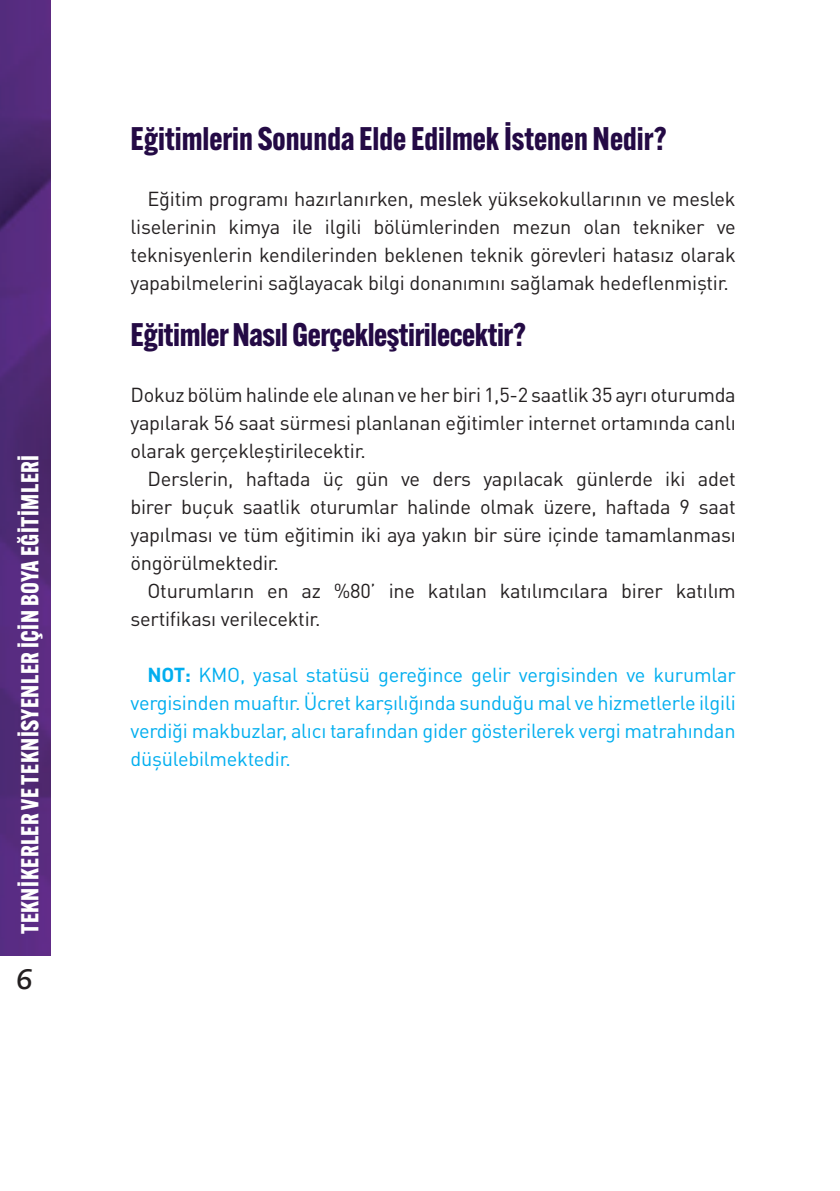
<style>
.page{position:relative;width:840px;height:1191px;background:#fff}
.page>*{position:absolute;margin:0;border:0;box-sizing:border-box;transform-origin:0 0}
.t1{font:700 32px "Alternate Gothic ATF";color:#240a45}
.t2{font:italic 28px "Caecilia T Bold";color:#231f20}
.t3{font:700 24px "Alternate Gothic ATF";letter-spacing:.02em;color:#fff}
.t4{font:20px/28px "DIN Pro";letter-spacing:-.015em;color:#231f20;text-align:justify}
.t5{font:20px/28px "DIN Pro";letter-spacing:-.015em;color:#00aeef;text-align:justify}
.s1{font-weight:700}
</style>
<div class="page">
<img style="left:0;top:0;width:51px;height:955px">
<p class="t3" style="left:15px;top:934px;width:481px;rotate:-90deg">TEKNİKERLER VE TEKNİSYENLER İÇİN BOYA EĞİTİMLERİ</p>
<h2 class="t2" style="left:16px;top:962px;width:18px">6</h2>
<h1 class="t1" style="left:130px;top:118px;width:537px">Eğitimlerin Sonunda Elde Edilmek İstenen Nedir?</h1>
<p class="t4" style="left:130px;top:184px;width:606px;text-indent:17px">Eğitim programı hazırlanırken, meslek yüksekokullarının ve meslek liselerinin kimya ile ilgili bölümlerinden mezun olan tekniker ve teknisyenlerin kendilerinden beklenen teknik görevleri hatasız olarak yapabilmelerini sağlayacak bilgi donanımını sağlamak hedeflenmiştir.</p>
<h1 class="t1" style="left:130px;top:314px;width:396px">Eğitimler Nasıl Gerçekleştirilecektir?</h1>
<p class="t4" style="left:130px;top:380px;width:606px">Dokuz bölüm halinde ele alınan ve her biri 1,5-2 saatlik 35 ayrı oturumda yapılarak 56 saat sürmesi planlanan eğitimler internet ortamında canlı olarak gerçekleştirilecektir.</p>
<p class="t4" style="left:130px;top:464px;width:606px;text-indent:17px">Derslerin, haftada üç gün ve ders yapılacak günlerde iki adet birer buçuk saatlik oturumlar halinde olmak üzere, haftada 9 saat yapılması ve tüm eğitimin iki aya yakın bir süre içinde tamamlanması öngörülmektedir.</p>
<p class="t4" style="left:130px;top:576px;width:606px;text-indent:17px">Oturumların en az %80’ ine katılan katılımcılara birer katılım sertifikası verilecektir.</p>
<p class="t5" style="left:130px;top:660px;width:606px;text-indent:17px"><span class="s1">NOT:</span> KMO, yasal statüsü gereğince gelir vergisinden ve kurumlar vergisinden muaftır. Ücret karşılığında sunduğu mal ve hizmetlerle ilgili verdiği makbuzlar, alıcı tarafından gider gösterilerek vergi matrahından düşülebilmektedir.</p>
</div>
